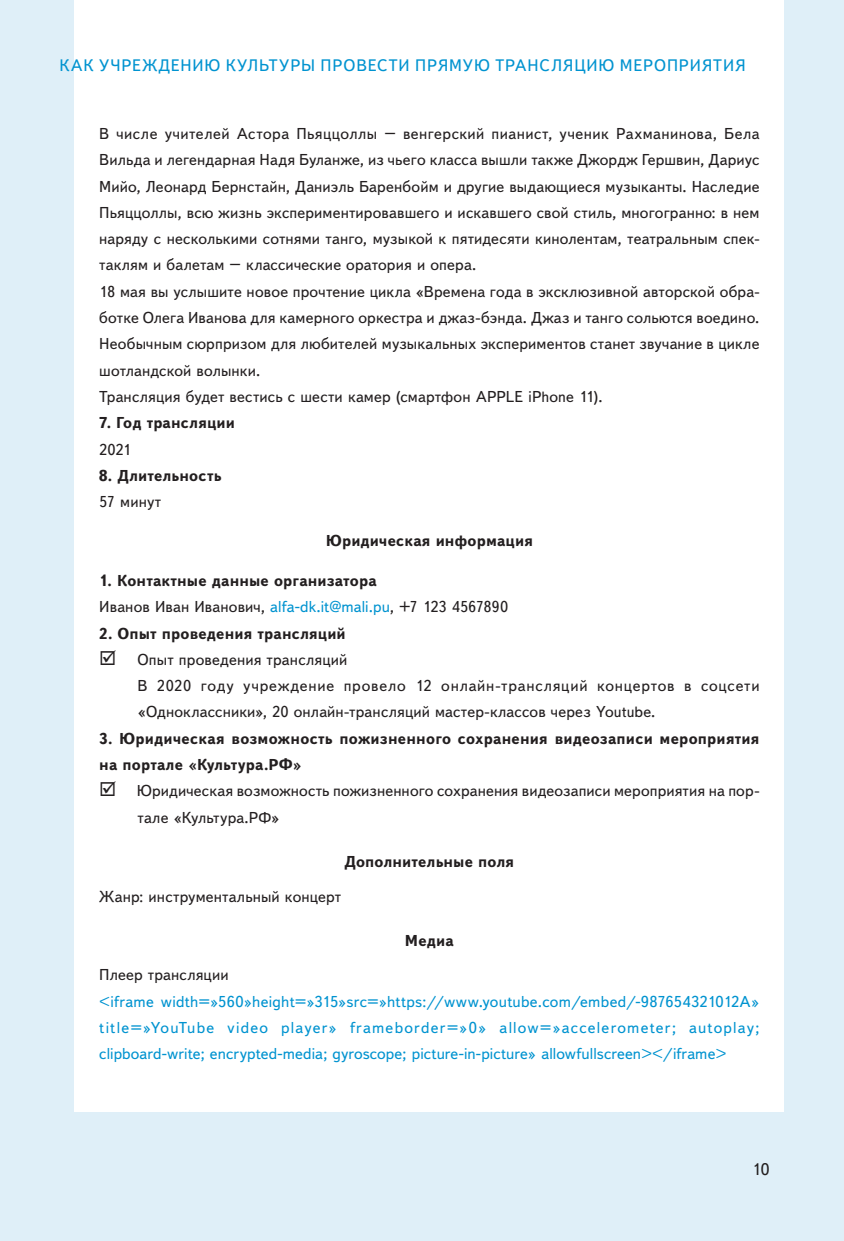
<style>
.page{position:relative;width:844px;height:1241px;background:#fff}
.page>*{position:absolute;margin:0;border:0;box-sizing:border-box;transform-origin:0 0}
.t1{font:16.8px "Textbook New";color:#231f20}
.t2{font:16.62px "Textbook New";letter-spacing:.05em;color:#0093d0}
.t3{font:15.75px/26.2px "Text Book C";letter-spacing:.01em;color:#231f20}
.t4{font:15.75px/26.2px "Textbook New";letter-spacing:.005em;color:#0093d0;text-align:justify}
.t5{font:700 15.75px/26.2px "Text Book C";letter-spacing:.01em;color:#231f20}
.s1{font-weight:700}
.s2{font-family:"Textbook New";color:#0093d0}
</style>
<div class="page">
<div style="left:0;top:0;width:843px;height:1240px;background:#dfeff8"></div>
<div style="left:74px;top:0;width:710px;height:1111px;background:#fff"></div>
<p class="t2" style="left:60px;top:55px;width:687px">КАК УЧРЕЖДЕНИЮ КУЛЬТУРЫ ПРОВЕСТИ ПРЯМУЮ ТРАНСЛЯЦИЮ МЕРОПРИЯТИЯ</p>
<p class="t3" style="left:99px;top:121px;width:661px">В числе учителей Астора Пьяццоллы – венгерский пианист, ученик Рахманинова, Бела Вильда и легендарная Надя Буланже, из чьего класса вышли также Джордж Гершвин, Дариус Мийо, Леонард Бернстайн, Даниэль Баренбойм и другие выдающиеся музыканты. Наследие Пьяццоллы, всю жизнь экспериментировавшего и искавшего свой стиль, многогранно: в нем наряду с несколькими сотнями танго, музыкой к пятидесяти кинолентам, театральным спек&shy;таклям и балетам – классические оратория и опера.<br>18 мая вы услышите новое прочтение цикла «Времена года в эксклюзивной авторской обра&shy;ботке Олега Иванова для камерного оркестра и джаз-бэнда. Джаз и танго сольются воедино.<br>Необычным сюрпризом для любителей музыкальных экспериментов станет звучание в цикле шотландской волынки.<br>Трансляция будет вестись с шести камер (смартфон APPLE iPhone 11).</p>
<p class="t5" style="left:99px;top:409px;width:137px">7. Год трансляции</p>
<p class="t3" style="left:99px;top:436px;width:33px">2021</p>
<p class="t5" style="left:99px;top:462px;width:124px">8. Длительность</p>
<p class="t3" style="left:99px;top:489px;width:64px">57 минут</p>
<p class="t5" style="left:326px;top:527px;width:209px">Юридическая информация</p>
<p class="t3" style="left:99px;top:567px;width:410px"><span class="s1">1. Контактные данные организатора<br></span>Иванов Иван Иванович, <span class="s2">alfa-dk.it@mali.pu</span>, +7 123 4567890</p>
<p class="t5" style="left:99px;top:620px;width:248px">2. Опыт проведения трансляций</p>
<p class="t3" style="left:137px;top:646px;width:623px;text-indent:-38px">☑ Опыт проведения трансляций<br>В 2020 году учреждение провело 12 онлайн-трансляций концертов в соцсети «Одноклассники», 20 онлайн-трансляций мастер-классов через Youtube.</p>
<p class="t5" style="left:99px;top:725px;width:661px">3. Юридическая возможность пожизненного сохранения видеозаписи мероприятия на портале «Культура.РФ»</p>
<p class="t3" style="left:137px;top:778px;width:623px;text-indent:-38px">☑ Юридическая возможность пожизненного сохранения видеозаписи мероприятия на пор&shy;тале «Культура.РФ»</p>
<p class="t5" style="left:344px;top:848px;width:171px">Дополнительные поля</p>
<p class="t3" style="left:99px;top:883px;width:243px">Жанр: инструментальный концерт</p>
<p class="t5" style="left:405px;top:926px;width:50px">Медиа</p>
<p class="t3" style="left:99px;top:962px;width:131px">Плеер трансляции</p>
<p class="t4" style="left:99px;top:987px;width:661px">&lt;iframe width=»560»height=»315»src=»https://www.youtube.com/embed/-987654321012A» title=»YouTube video player» frameborder=»0» allow=»accelerometer; autoplay; clipboard-write; encrypted-media; gyroscope; picture-in-picture» allowfullscreen&gt;&lt;/iframe&gt;</p>
<p class="t1" style="left:752px;top:1158px;width:19px">10</p>
</div>
